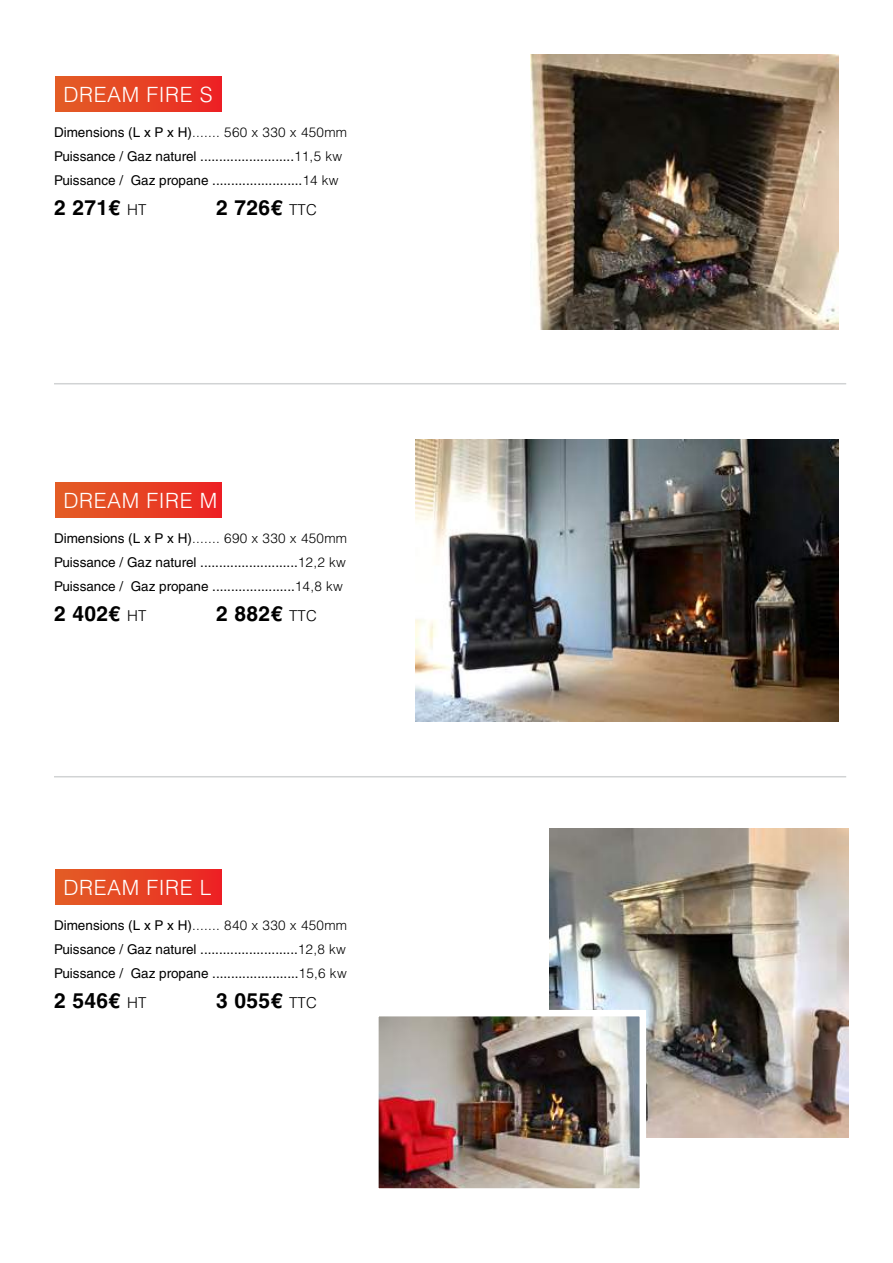
<style>
.page{position:relative;width:893px;height:1263px;background:#fff}
.page>*{position:absolute;margin:0;border:0;box-sizing:border-box;transform-origin:0 0}
.t1{font:700 21px "Helvetica LT Std";letter-spacing:.02em;color:#000}
.t2{font:300 21px "Helvetica LT Std";letter-spacing:.03em;color:#fff}
.t3{font:13.5px/24px "Helvetica LT Std";color:#000;text-align:justify}
.s1{font-weight:300}
.s2{font-weight:300;font-size:15px}
</style>
<div class="page">
<div style="left:55px;top:77px;width:167px;height:35px;background:linear-gradient(to right,#e26025,#ec2424)"></div>
<div style="left:55px;top:482px;width:167px;height:36px;background:linear-gradient(to right,#e26025,#ec2424)"></div>
<div style="left:55px;top:870px;width:167px;height:35px;background:linear-gradient(to right,#e26025,#ec2424)"></div>
<img style="left:415px;top:439px;width:424px;height:282px">
<img style="left:549px;top:828px;width:300px;height:309px">
<img style="left:530px;top:54px;width:309px;height:276px">
<img style="left:380px;top:1018px;width:258px;height:169px">
<div style="left:372px;top:1010px;width:274px;height:185px;border:7px solid #fff"></div>
<hr style="left:54px;top:383px;width:792px;height:1px;background:#d1d3d4">
<hr style="left:54px;top:776px;width:792px;height:1px;background:#d1d3d4">
<h1 class="t2" style="left:63px;top:81px;width:151px">DREAM FIRE S</h1>
<p class="t3" style="left:54px;top:120px;width:295px;text-align:left">Dimensions (L x P x H)<span class="s1">....... 560 x 330 x 450mm<br></span>Puissance / Gaz naturel .........................<span class="s1">11,5 kw<br></span>Puissance / Gaz propane ........................<span class="s1">14 kw</span></p>
<h1 class="t1" style="left:54px;top:195px;width:94px">2 271€ <span class="s2">HT</span></h1>
<h1 class="t1" style="left:216px;top:195px;width:103px">2 726€ <span class="s2">TTC</span></h1>
<h1 class="t2" style="left:63px;top:487px;width:155px">DREAM FIRE M</h1>
<p class="t3" style="left:54px;top:526px;width:295px">Dimensions (L x P x H)<span class="s1">....... 690 x 330 x 450mm </span>Puissance / Gaz naturel ..........................<span class="s1">12,2 kw </span>Puissance / Gaz propane ......................<span class="s1">14,8 kw</span></p>
<h1 class="t1" style="left:54px;top:600px;width:94px">2 402€ <span class="s2">HT</span></h1>
<h1 class="t1" style="left:216px;top:600px;width:103px">2 882€ <span class="s2">TTC</span></h1>
<h1 class="t2" style="left:63px;top:874px;width:150px">DREAM FIRE L</h1>
<p class="t3" style="left:54px;top:913px;width:295px">Dimensions (L x P x H)<span class="s1">....... 840 x 330 x 450mm </span>Puissance / Gaz naturel ..........................<span class="s1">12,8 kw </span>Puissance / Gaz propane .......................<span class="s1">15,6 kw</span></p>
<h1 class="t1" style="left:54px;top:988px;width:94px">2 546€ <span class="s2">HT</span></h1>
<h1 class="t1" style="left:216px;top:988px;width:103px">3 055€ <span class="s2">TTC</span></h1>
</div>
